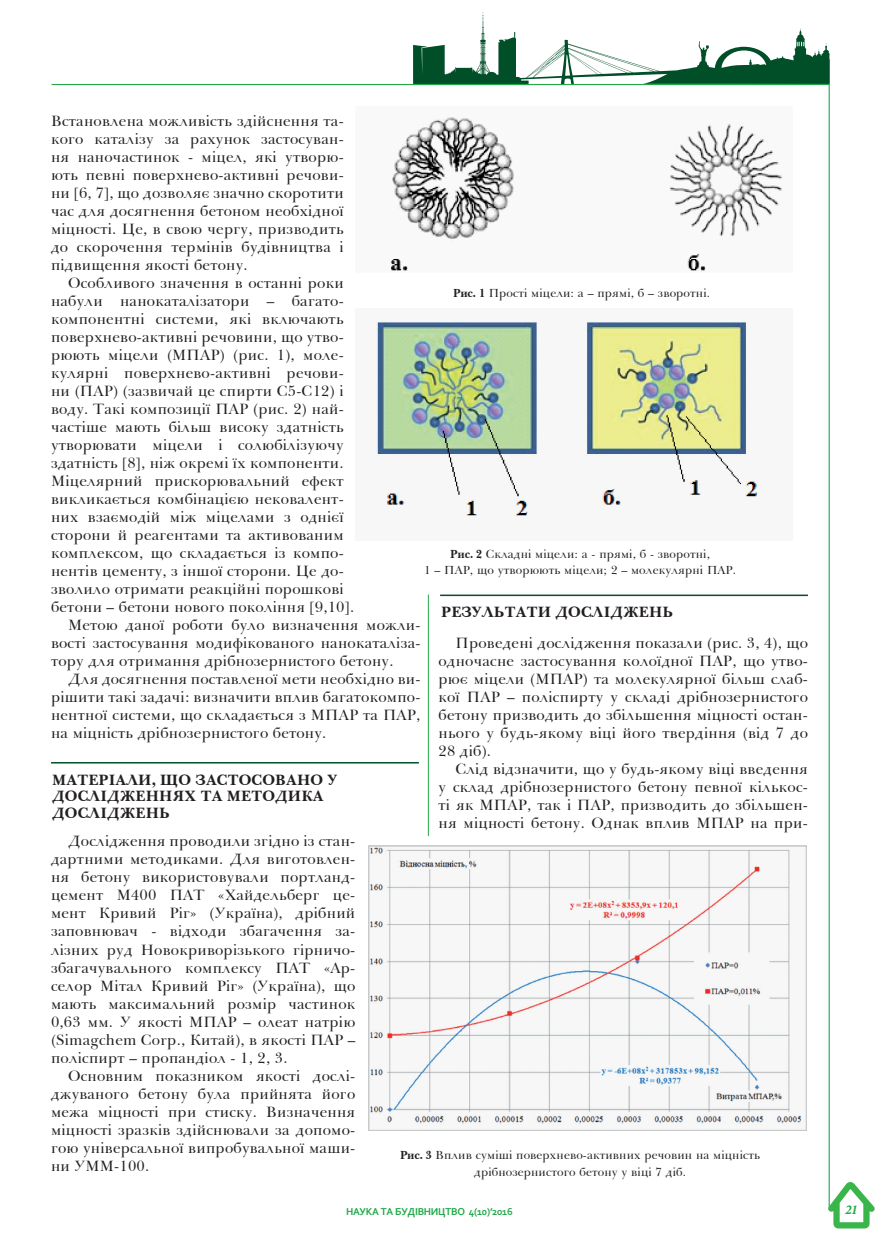
<style>
.page{position:relative;width:893px;height:1255px;background:#fff}
.page>*{position:absolute;margin:0;border:0;box-sizing:border-box;transform-origin:0 0}
.t1{font:15.3px/18px "Baskerville BT";letter-spacing:.015em;color:#231f20;text-align:justify}
.t2{font:700 15.3px/16.5px "Baskerville BT";letter-spacing:.01em;color:#231f20}
.t3{font:italic 700 13.5px "Minion Pro";color:#21a84a}
.аннотация{font:12px/16.5px "Baskerville BT";letter-spacing:.01em;color:#231f20;text-align:center}
.t4{font:700 10.5px "Corbel";letter-spacing:-.025em;color:#21a84a}
.s1{font-weight:700}
</style>
<div class="page">
<hr style="left:829px;top:85px;width:1px;height:1124px;background:#21a84a">
<svg style="left:828px;top:1181px;width:47px;height:47px"></svg>
<svg style="left:413px;top:12px;width:417px;height:72px"></svg>
<hr style="left:52px;top:84px;width:778px;height:1px;background:#21a84a">
<img style="left:391px;top:117px;width:392px;height:154px">
<img style="left:375px;top:322px;width:384px;height:194px">
<img style="left:369px;top:845px;width:437px;height:285px">
<hr style="left:51px;top:762px;width:368px;height:1px;background:#004f28">
<hr style="left:440px;top:594px;width:368px;height:2px;background:#004f28">
<hr style="left:428px;top:594px;width:1px;height:242px;background:#21a84a">
<p class="t1" style="left:51px;top:111px;width:294px">Встановлена можливість здійснення та&shy;кого каталізу за рахунок застосуван&shy;ня наночастинок - міцел, які утворю&shy;ють певні поверхнево-активні речови&shy;ни [6, 7], що дозволяє значно скоротити час для досягнення бетоном необхідної міцності. Це, в свою чергу, призводить до скорочення термінів будівництва і підвищення якості бетону.</p>
<p class="t1" style="left:51px;top:273px;width:305px;text-align:left;text-indent:17px">Особливого значення в останні роки набули нанокаталізатори – багато&shy;компонентні системи, які включають поверхнево-активні речовини, що утво&shy;рюють міцели (МПАР) (рис. 1), моле&shy;кулярні поверхнево-активні речови&shy;ни (ПАР) (зазвичай це спирти С5-С12) і воду. Такі композиції ПАР (рис. 2) най&shy;частіше мають більш високу здатність утворювати міцели і солюбілізуючу здатність [8], ніж окремі їх компоненти.<br>Міцелярний прискорювальний ефект викликається комбінацією нековалент&shy;них взаємодій між міцелами з однієї сторони й реагентами та активованим комплексом, що складається із компо&shy;нентів цементу, з іншої сторони. Це до&shy;зволило отримати реакційні порошкові бетони – бетони нового покоління [9,10].</p>
<p class="t1" style="left:51px;top:615px;width:371px;text-indent:17px">Метою даної роботи було визначення можли&shy;вості застосування модифікованого нанокаталіза&shy;тору для отримання дрібнозернистого бетону.</p>
<p class="t1" style="left:51px;top:669px;width:371px;text-indent:17px">Для досягнення поставленої мети необхідно ви&shy;рішити такі задачі: визначити вплив багатокомпо&shy;нентної системи, що складається з МПАР та ПАР, на міцність дрібнозернистого бетону.</p>
<p class="аннотация" style="left:453px;top:284px;width:258px"><span class="s1">Рис. 1</span> Прості міцели: а – прямі, б – зворотні.</p>
<p class="аннотация" style="left:450px;top:545px;width:261px"><span class="s1">Рис. 2</span> Складні міцели: а - прямі, б - зворотні,</p>
<p class="аннотация" style="left:424px;top:561px;width:314px">1 – ПАР, що утворюють міцели; 2 – молекулярні ПАР.</p>
<p class="t2" style="left:441px;top:603px;width:234px">РЕЗУЛЬТАТИ ДОСЛІДЖЕНЬ</p>
<p class="t1" style="left:438px;top:633px;width:371px;text-indent:17px">Проведені дослідження показали (рис. 3, 4), що одночасне застосування колоїдної ПАР, що утво&shy;рює міцели (МПАР) та молекулярної більш слаб&shy;кої ПАР – поліспирту у складі дрібнозернистого бетону призводить до збільшення міцності остан&shy;нього у будь-якому віці його твердіння (від 7 до 28 діб).</p>
<p class="t1" style="left:438px;top:759px;width:371px;text-indent:17px">Слід відзначити, що у будь-якому віці введення у склад дрібнозернистого бетону певної кількос&shy;ті як МПАР, так і ПАР, призводить до збільшен&shy;ня міцності бетону. Однак вплив МПАР на при-</p>
<p class="t2" style="left:52px;top:771px;width:287px">МАТЕРІАЛИ, ЩО ЗАСТОСОВАНО У<br>ДОСЛІДЖЕННЯХ ТА МЕТОДИКА<br>ДОСЛІДЖЕНЬ</p>
<p class="t1" style="left:51px;top:831px;width:306px;text-indent:17px">Дослідження проводили згідно із стан&shy;дартними методиками. Для виготовлен&shy;ня бетону використовували портланд&shy;цемент М400 ПАТ «Хайдельберг це&shy;мент Кривий Ріг» (Україна), дрібний заповнювач - відходи збагачення за&shy;лізних руд Новокриворізького гірничо&shy;збагачувального комплексу ПАТ «Ар&shy;селор Мітал Кривий Ріг» (Україна), що мають максимальний розмір частинок 0,63 мм. У якості МПАР – олеат натрію (Simagchem Corp., Китай), в якості ПАР – поліспирт – пропандіол - 1, 2, 3.</p>
<p class="t1" style="left:51px;top:1065px;width:306px;text-indent:17px">Основним показником якості дослі&shy;джуваного бетону була прийнята його межа міцності при стиску. Визначення міцності зразків здійснювали за допомо&shy;гою універсальної випробувальної маши&shy;ни УММ-100.</p>
<p class="аннотация" style="left:400px;top:1146px;width:362px"><span class="s1">Рис. 3</span> Вплив суміші поверхнево-активних речовин на міцність дрібнозернистого бетону у віці 7 діб.</p>
<p class="t4" style="left:346px;top:1204px;width:168px">НАУКА ТА БУДIВНИЦТВО 4(10)’2016</p>
<p class="t3" style="left:845px;top:1199px;width:14px">21</p>
</div>
